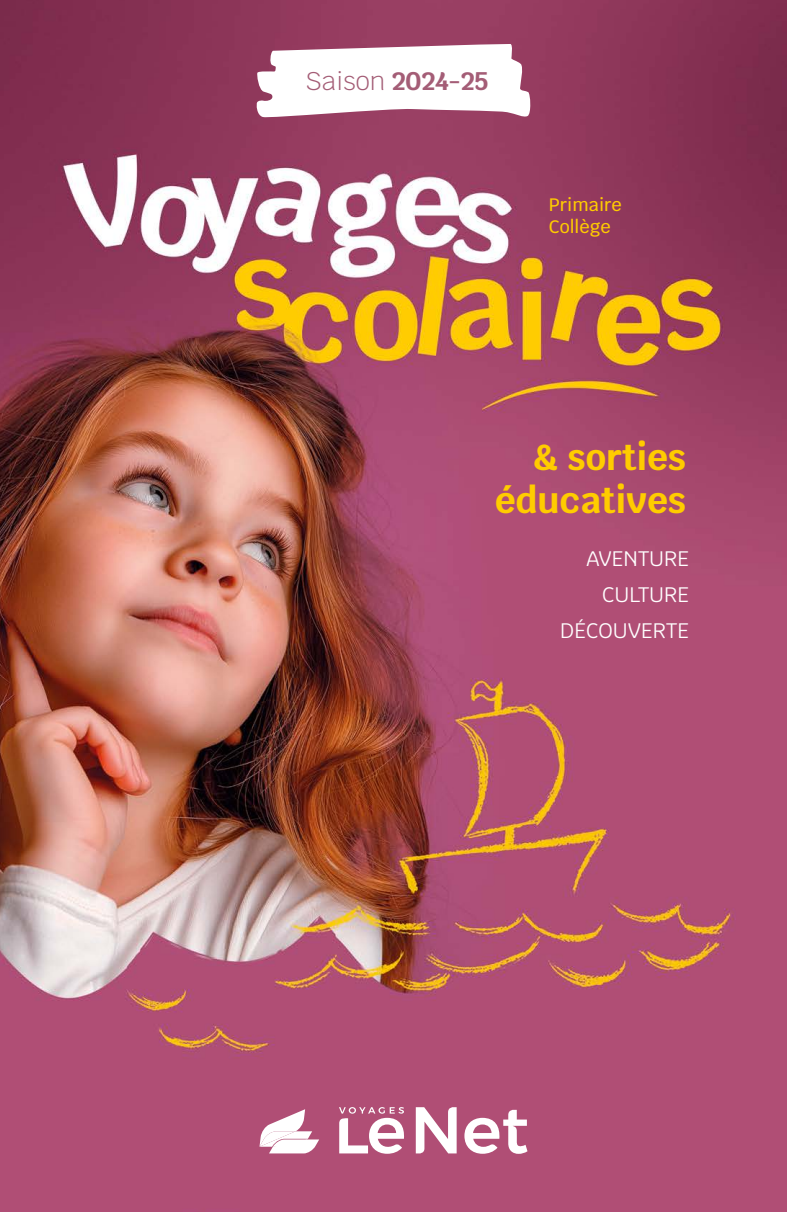
<style>
.page{position:relative;width:787px;height:1212px;background:#fff}
.page>*{position:absolute;margin:0;border:0;box-sizing:border-box;transform-origin:0 0}
.t1{font:700 36px/43.2px "Krub";color:#fc0;text-align:right}
.t2{font:700 25.5px "Krub";color:#a45d76}
.t3{font:21px/36px "Krub";color:#fff;text-align:right}
.t4{font:500 18px/21.6px "Krub";color:#fc0}
.s1{font-weight:300}
</style>
<div class="page">
<img style="left:0;top:0;width:787px;height:1212px">
<svg style="left:256px;top:43px;width:275px;height:76px"></svg>
<svg style="left:464px;top:1110px;width:63px;height:44px"></svg>
<svg style="left:416px;top:1107px;width:40px;height:46px"></svg>
<svg style="left:259px;top:1109px;width:60px;height:44px"></svg>
<svg style="left:339px;top:1106px;width:66px;height:48px"></svg>
<p class="t2" style="left:305px;top:66px;width:185px"><span class="s1">Saison</span> 2024-25</p>
<p class="t4" style="left:549px;top:194px;width:75px">Primaire<br>Collège</p>
<h1 class="t1" style="left:495px;top:436px;width:193px">&amp; sorties éducatives</h1>
<p class="t3" style="left:560px;top:541px;width:130px">AVENTURE<br>CULTURE<br>DÉCOUVERTE</p>
</div>
